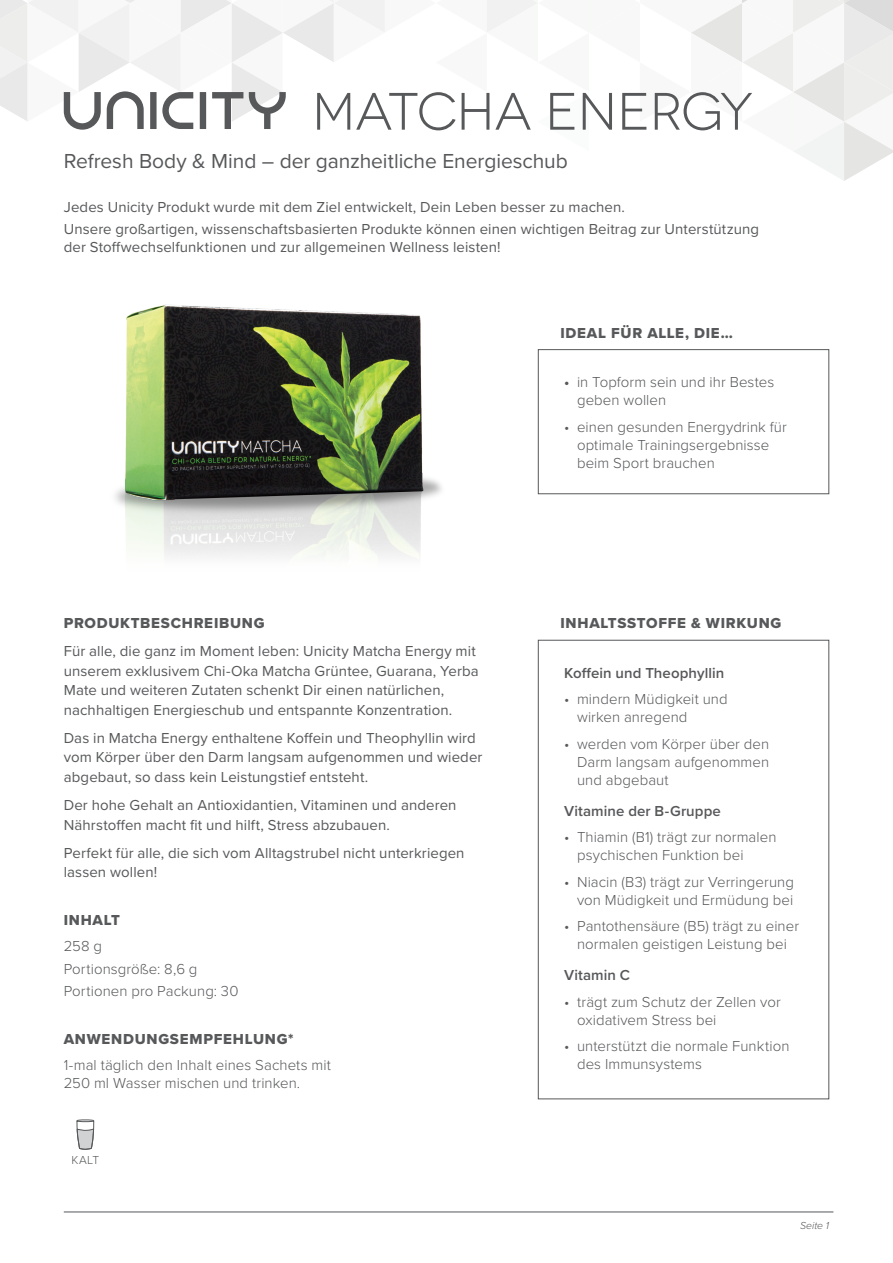
<style>
.page{position:relative;width:893px;height:1263px;background:#fff}
.page>*{position:absolute;margin:0;border:0;box-sizing:border-box;transform-origin:0 0}
.t1{font:52.5px "Novecentowide";letter-spacing:-.01em;color:#57585a}
.t2{font:21px "Proxima Nova";letter-spacing:-.005em;color:#57585a}
.text{font:15px/19.5px "Proxima Nova";letter-spacing:.005em;color:#57585a}
.text-2{font:300 15px/18px "Proxima Nova";letter-spacing:.005em;color:#57585a}
.text-3{font:15px "Proxima Nova Extrabld";letter-spacing:.05em;color:#57585a}
.text-4{font:600 15px "Proxima Nova";letter-spacing:.005em;color:#57585a}
.text-5{font:300 12px "Proxima Nova";color:#57585a}
.t3{font:italic 300 10.5px "Proxima Nova";color:#57585a}
.s1{font-weight:600}
</style>
<div class="page">
<img style="left:115px;top:304px;width:327px;height:253px">
<hr style="left:64px;top:1212px;width:769px;height:1px;background:#57585a">
<svg style="left:0;top:0;width:893px;height:181px"></svg>
<svg style="left:76px;top:1119px;width:18px;height:31px"></svg>
<div style="left:538px;top:640px;width:291px;height:459px;border:1px solid #57585a"></div>
<div style="left:538px;top:349px;width:291px;height:145px;border:1px solid #57585a"></div>
<p class="t1" style="left:312px;top:81px;width:443px">MATCHA ENERGY</p>
<p class="t2" style="left:64px;top:145px;width:506px">Refresh Body &amp; Mind – der ganzheitliche Energieschub</p>
<p class="text" style="left:64px;top:196px;width:563px">Jedes Unicity Produkt wurde mit dem Ziel entwickelt, Dein Leben besser zu machen.</p>
<p class="text" style="left:64px;top:219px;width:697px;line-height:18px">Unsere großartigen, wissenschaftsbasierten Produkte können einen wichtigen Beitrag zur Unterstützung der Stoffwechselfunktionen und zur allgemeinen Wellness leisten!</p>
<p class="text-3" style="left:560px;top:322px;width:174px">IDEAL FÜR ALLE, DIE…</p>
<p class="text-3" style="left:64px;top:612px;width:202px">PRODUKTBESCHREIBUNG</p>
<p class="text" style="left:64px;top:641px;width:416px">Für alle, die ganz im Moment leben: Unicity Matcha Energy mit unserem exklusivem Chi-Oka Matcha Grüntee, Guarana, Yerba Mate und weiteren Zutaten schenkt Dir einen natürlichen, nachhaltigen Energieschub und entspannte Konzentration.</p>
<p class="text" style="left:64px;top:727px;width:420px">Das in Matcha Energy enthaltene Koffein und Theophyllin wird vom Körper über den Darm langsam aufgenommen und wieder abgebaut, so dass kein Leistungstief entsteht.</p>
<p class="text" style="left:64px;top:794px;width:394px">Der hohe Gehalt an Antioxidantien, Vitaminen und anderen<br>Nährstoffen macht fit und hilft, Stress abzubauen.</p>
<p class="text" style="left:64px;top:842px;width:402px">Perfekt für alle, die sich vom Alltagstrubel nicht unterkriegen lassen wollen!</p>
<p class="text-3" style="left:64px;top:908px;width:58px">INHALT</p>
<p class="text-2" style="left:64px;top:936px;width:40px">258 g</p>
<p class="text-2" style="left:64px;top:959px;width:135px">Portionsgröße: 8,6 g</p>
<p class="text-2" style="left:64px;top:981px;width:176px">Portionen pro Packung: 30</p>
<p class="text-3" style="left:64px;top:1027px;width:231px">ANWENDUNGSEMPFEHLUNG*</p>
<p class="text-2" style="left:64px;top:1055px;width:269px">1-mal täglich den Inhalt eines Sachets mit<br>250 ml Wasser mischen und trinken.</p>
<p class="text-5" style="left:71px;top:1151px;width:29px">KALT</p>
<p class="text-2" style="left:577px;top:373px;width:199px;text-indent:-13px"><span class="s1">•</span> in Topform sein und ihr Bestes geben wollen</p>
<p class="text-2" style="left:577px;top:417px;width:211px;text-indent:-13px">• einen gesunden Energydrink für optimale Trainingsergebnisse beim Sport brauchen</p>
<p class="text-3" style="left:560px;top:612px;width:222px">INHALTSSTOFFE &amp; WIRKUNG</p>
<p class="text-4" style="left:564px;top:662px;width:162px">Koffein und Theophyllin</p>
<p class="text-2" style="left:577px;top:690px;width:152px;text-indent:-13px">• mindern Müdigkeit und wirken anregend</p>
<p class="text-2" style="left:577px;top:734px;width:194px;text-align:justify;text-indent:-13px">• werden vom Körper über den Darm langsam aufgenommen und abgebaut</p>
<p class="text-4" style="left:564px;top:799px;width:158px">Vitamine der B-Gruppe</p>
<p class="text-2" style="left:577px;top:827px;width:201px;text-indent:-13px">• Thiamin (B1) trägt zur normalen psychischen Funktion bei</p>
<p class="text-2" style="left:564px;top:872px;width:231px;text-align:right">• Niacin (B3) trägt zur Verringerung von Müdigkeit und Ermüdung bei</p>
<p class="text-2" style="left:564px;top:916px;width:236px;text-align:center">• Pantothensäure (B5) trägt zu einer normalen geistigen Leistung bei</p>
<p class="text-4" style="left:564px;top:964px;width:67px">Vitamin C</p>
<p class="text-2" style="left:577px;top:992px;width:205px;text-indent:-13px">• trägt zum Schutz der Zellen vor oxidativem Stress bei</p>
<p class="text-2" style="left:577px;top:1036px;width:214px;text-indent:-13px">• unterstützt die normale Funktion des Immunsystems</p>
<p class="t3" style="left:800px;top:1217px;width:31px">Seite 1</p>
</div>
